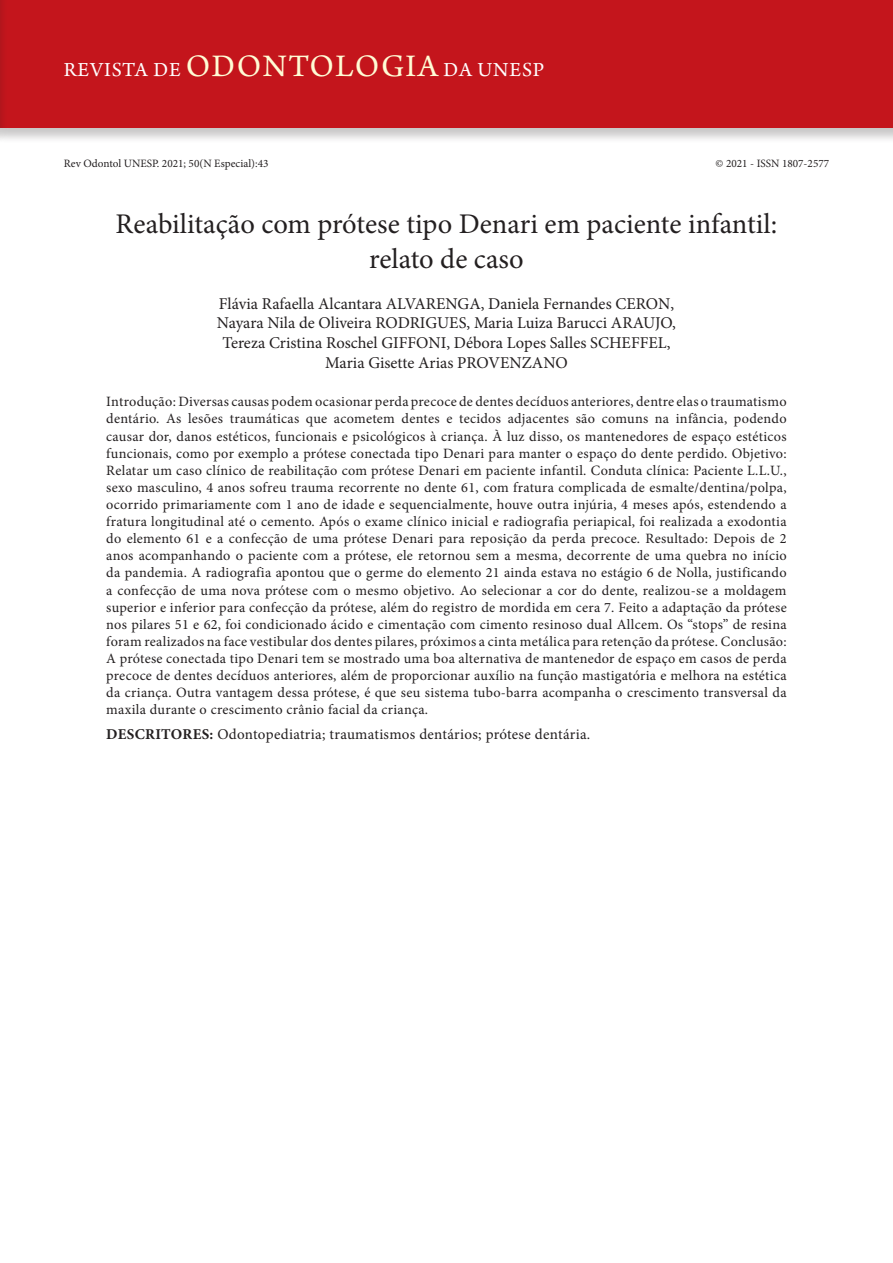
<style>
.page{position:relative;width:893px;height:1263px;background:#fff}
.page>*{position:absolute;margin:0;border:0;box-sizing:border-box;transform-origin:0 0}
.ArticleTitle{font:28.5px/34.2px "Minion Pro";color:#231f20;text-align:center}
.t1{font:21px "Arno Pro";letter-spacing:.04em;color:#fff}
.Authors{font:16.5px/19.8px "Minion Pro";color:#231f20;text-align:center}
.Keywords{font:15px "Minion Pro";letter-spacing:.02em;color:#231f20}
.Abstract{font:14.25px/17.1px "Minion Pro";letter-spacing:.02em;color:#231f20;text-align:justify}
.t2{font:11.25px "Minion Pro";color:#231f20}
.s1{font-size:33px;color:#fffcd5}
.s2{font-weight:700}
</style>
<div class="page">
<div style="left:0;top:0;width:893px;height:144px;background:#231f20;opacity:.25"></div>
<div style="left:0;top:0;width:893px;height:128px;background:#c4151c"></div>
<div style="left:0;top:0;width:8px;height:144px;background:#231f20;opacity:.25"></div>
<hr style="left:0;top:0;width:1px;height:128px;background:#c4151c">
<h2 class="t1" style="left:64px;top:58px;width:482px">REVISTA DE <span class="s1">ODONTOLOGIA</span> DA UNESP</h2>
<p class="t2" style="left:64px;top:156px;width:206px">Rev Odontol UNESP. 2021; 50(N Especial):43</p>
<p class="t2" style="left:715px;top:156px;width:115px">© 2021 - ISSN 1807-2577</p>
<p class="ArticleTitle" style="left:116px;top:207px;width:663px">Reabilitação com prótese tipo Denari em paciente infantil: relato de caso</p>
<p class="Authors" style="left:217px;top:293px;width:461px">Flávia Rafaella Alcantara ALVARENGA, Daniela Fernandes CERON, Nayara Nila de Oliveira RODRIGUES, Maria Luiza Barucci ARAUJO, Tereza Cristina Roschel GIFFONI, Débora Lopes Salles SCHEFFEL, Maria Gisette Arias PROVENZANO</p>
<p class="Abstract" style="left:106px;top:393px;width:682px">Introdução: Diversas causas podem ocasionar perda precoce de dentes decíduos anteriores, dentre elas o traumatismo dentário. As lesões traumáticas que acometem dentes e tecidos adjacentes são comuns na infância, podendo causar dor, danos estéticos, funcionais e psicológicos à criança. À luz disso, os mantenedores de espaço estéticos funcionais, como por exemplo a prótese conectada tipo Denari para manter o espaço do dente perdido. Objetivo:<br>Relatar um caso clínico de reabilitação com prótese Denari em paciente infantil. Conduta clínica: Paciente L.L.U., sexo masculino, 4 anos sofreu trauma recorrente no dente 61, com fratura complicada de esmalte/dentina/polpa, ocorrido primariamente com 1 ano de idade e sequencialmente, houve outra injúria, 4 meses após, estendendo a fratura longitudinal até o cemento. Após o exame clínico inicial e radiografia periapical, foi realizada a exodontia do elemento 61 e a confecção de uma prótese Denari para reposição da perda precoce. Resultado: Depois de 2 anos acompanhando o paciente com a prótese, ele retornou sem a mesma, decorrente de uma quebra no início da pandemia. A radiografia apontou que o germe do elemento 21 ainda estava no estágio 6 de Nolla, justificando a confecção de uma nova prótese com o mesmo objetivo. Ao selecionar a cor do dente, realizou-se a moldagem superior e inferior para confecção da prótese, além do registro de mordida em cera 7. Feito a adaptação da prótese nos pilares 51 e 62, foi condicionado ácido e cimentação com cimento resinoso dual Allcem. Os “stops” de resina foram realizados na face vestibular dos dentes pilares, próximos a cinta metálica para retenção da prótese. Conclusão:<br>A prótese conectada tipo Denari tem se mostrado uma boa alternativa de mantenedor de espaço em casos de perda precoce de dentes decíduos anteriores, além de proporcionar auxílio na função mastigatória e melhora na estética da criança. Outra vantagem dessa prótese, é que seu sistema tubo-barra acompanha o crescimento transversal da maxila durante o crescimento crânio facial da criança.</p>
<p class="Keywords" style="left:106px;top:724px;width:486px"><span class="s2">DESCRITORES:</span> Odontopediatria; traumatismos dentários; prótese dentária.</p>
</div>
